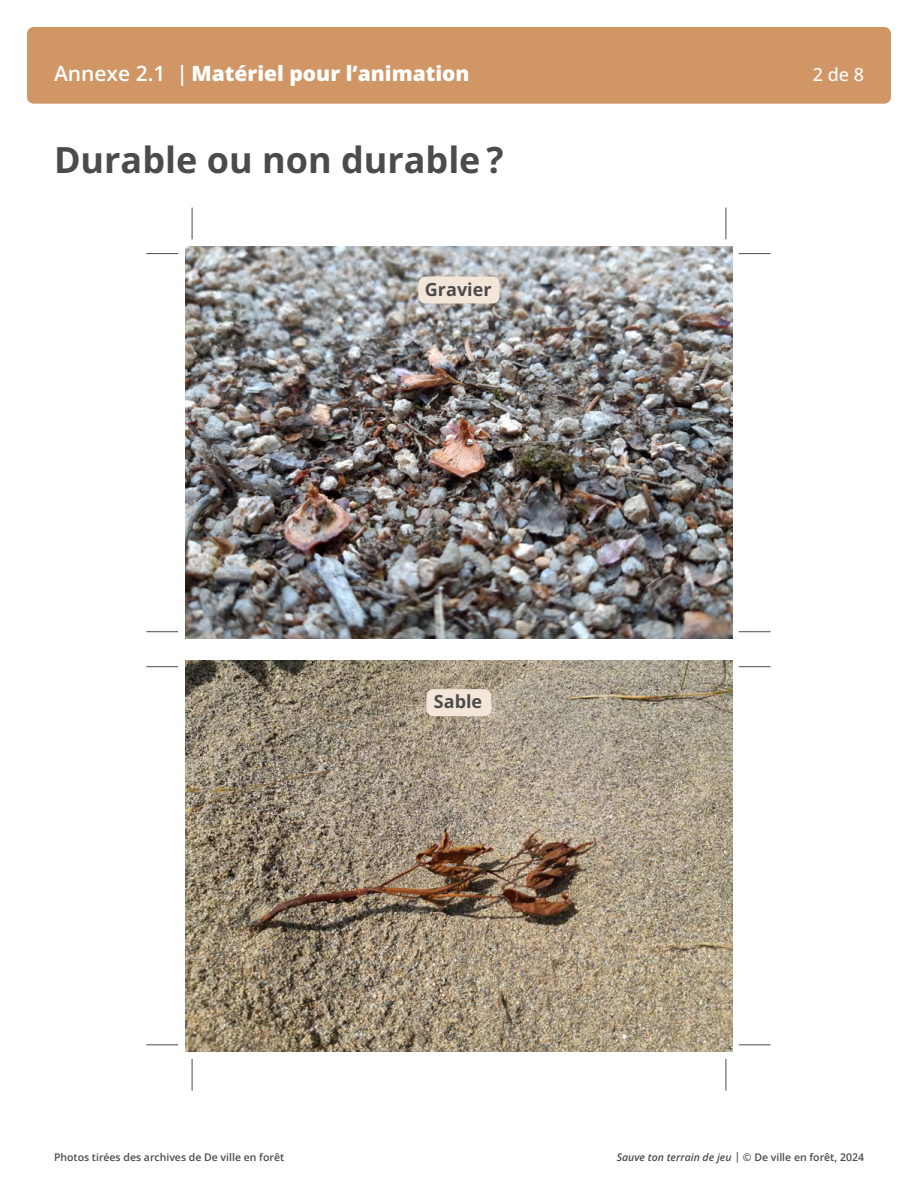
<style>
.page{position:relative;width:918px;height:1188px;background:#fff}
.page>*{position:absolute;margin:0;border:0;box-sizing:border-box;transform-origin:0 0}
.Grand_titre_2{font:700 36px "Open Sans";color:#4b4b4b}
.t1{font:800 21px "Open Sans";color:#fff}
.Intertitre_2{font:700 18px "Open Sans";color:#4b4b4b}
.t2{font:500 18px "Open Sans";color:#fff}
.Courant{font:italic 600 10.5px "Open Sans";color:#4b4b4b}
.Courant-2{font:600 10.5px "Open Sans";color:#4b4b4b}
.s1{font-weight:600}
.s2{font-style:normal}
</style>
<div class="page">
<div style="left:27px;top:27px;width:864px;height:77px;background:#d19666;border-radius:7px"></div>
<img style="left:185px;top:247px;width:548px;height:391px">
<img style="left:185px;top:660px;width:548px;height:392px">
<div style="left:418px;top:277px;width:82px;height:27px;background:#f4e5d9;border-radius:7px"></div>
<div style="left:427px;top:689px;width:64px;height:27px;background:#f4e5d9;border-radius:7px"></div>
<hr style="left:192px;top:208px;width:1px;height:31px;background:#524b48">
<hr style="left:192px;top:1059px;width:1px;height:32px;background:#524b48">
<hr style="left:726px;top:208px;width:1px;height:31px;background:#524b48">
<hr style="left:726px;top:1059px;width:1px;height:32px;background:#524b48">
<hr style="left:146px;top:253px;width:32px;height:1px;background:#524b48">
<hr style="left:739px;top:253px;width:32px;height:1px;background:#524b48">
<hr style="left:146px;top:631px;width:32px;height:1px;background:#524b48">
<hr style="left:739px;top:631px;width:32px;height:1px;background:#524b48">
<hr style="left:146px;top:666px;width:32px;height:1px;background:#524b48">
<hr style="left:739px;top:666px;width:32px;height:1px;background:#524b48">
<hr style="left:146px;top:1045px;width:32px;height:1px;background:#524b48">
<hr style="left:739px;top:1045px;width:32px;height:1px;background:#524b48">
<p class="t1" style="left:54px;top:59px;width:417px"><span class="s1">Annexe 2.1 |</span> Matériel pour l’animation</p>
<p class="t2" style="left:813px;top:63px;width:53px">2 de 8</p>
<p class="Grand_titre_2" style="left:54px;top:136px;width:451px">Durable ou non durable ?</p>
<p class="Intertitre_2" style="left:425px;top:277px;width:68px">Gravier</p>
<p class="Intertitre_2" style="left:434px;top:690px;width:50px">Sable</p>
<p class="Courant-2" style="left:54px;top:1150px;width:232px">Photos tirées des archives de De ville en forêt</p>
<p class="Courant" style="left:617px;top:1150px;width:249px">Sauve ton terrain de jeu | <span class="s2">© De ville en forêt, 2024</span></p>
</div>
